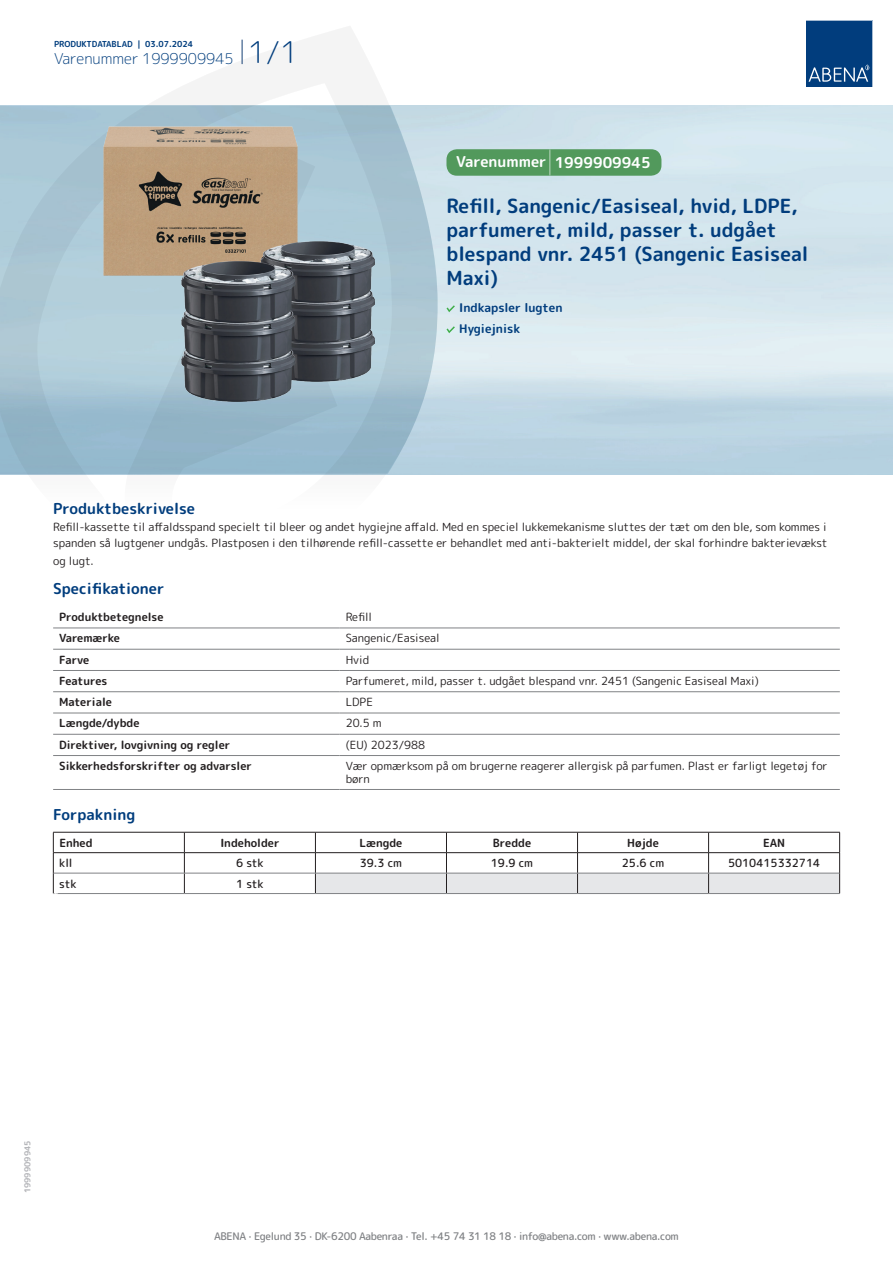
<style>
.page{position:relative;width:893px;height:1263px;background:#fff}
.page>*{position:absolute;margin:0;border:0;box-sizing:border-box;transform-origin:0 0}
.t1{font:700 19.5px/24px "Rounded Mplus 1 c";color:#013d7d}
.t2{font:700 15px "Rounded Mplus 1 c";color:#013d7d}
.t3{font:300 15px "Rounded Mplus 1 c";color:#013d7d}
.t4{font:700 15px "Rounded Mplus 1 c";color:#fff}
.t5{font:700 12px/21px "Rounded Mplus 1 c";color:#013d7d}
.t6{font:11.25px/16.5px "Rounded Mplus 1 c";color:#231f20}
.t7{font:700 11.25px "Rounded Mplus 1 c";color:#231f20}
.t8{font:500 11.25px "Rounded Mplus 1 c";color:#231f20}
.t9{font:500 10.5px "Rounded Mplus 1 c";letter-spacing:-.03em;color:#808285}
.t10{font:700 10.5px "Rounded Mplus 1 c";color:#fff}
.t11{font:700 8.25px "Rounded Mplus 1 c";color:#013d7d}
.t12{font:700 8.25px "Rounded Mplus 1 c";color:#b2b3b7}
.s1{font-size:30px}
.s2{font-size:25.5px}
</style>
<div class="page">
<svg style="left:0;top:26px;width:439px;height:449px"></svg>
<svg style="left:0;top:106px;width:438px;height:368px;background:#a4c2d1"></svg>
<svg style="left:242px;top:40px;width:1px;height:24px"></svg>
<svg style="left:806px;top:20px;width:67px;height:67px;background:#144b86"></svg>
<img style="left:103px;top:127px;width:272px;height:275px">
<hr style="left:53px;top:628px;width:287px;height:1px;background:#808285">
<hr style="left:340px;top:628px;width:500px;height:1px;background:#808285">
<hr style="left:53px;top:649px;width:287px;height:1px;background:#808285">
<hr style="left:340px;top:649px;width:500px;height:1px;background:#808285">
<hr style="left:53px;top:670px;width:287px;height:1px;background:#808285">
<hr style="left:340px;top:670px;width:500px;height:1px;background:#808285">
<hr style="left:53px;top:691px;width:287px;height:1px;background:#808285">
<hr style="left:340px;top:691px;width:500px;height:1px;background:#808285">
<hr style="left:53px;top:713px;width:287px;height:1px;background:#808285">
<hr style="left:340px;top:713px;width:500px;height:1px;background:#808285">
<hr style="left:53px;top:734px;width:287px;height:1px;background:#808285">
<hr style="left:340px;top:734px;width:500px;height:1px;background:#808285">
<hr style="left:53px;top:755px;width:287px;height:1px;background:#808285">
<hr style="left:340px;top:755px;width:500px;height:1px;background:#808285">
<hr style="left:53px;top:789px;width:287px;height:1px;background:#808285">
<hr style="left:340px;top:789px;width:500px;height:1px;background:#808285">
<hr style="left:53px;top:832px;width:131px;height:1px;background:#231f20">
<hr style="left:184px;top:832px;width:131px;height:1px;background:#231f20">
<hr style="left:53px;top:852px;width:131px;height:1px;background:#231f20">
<hr style="left:184px;top:852px;width:131px;height:1px;background:#231f20">
<svg style="left:53px;top:832px;width:1px;height:61px"></svg>
<svg style="left:184px;top:832px;width:1px;height:61px"></svg>
<svg style="left:315px;top:832px;width:525px;height:61px"></svg>
<hr style="left:54px;top:873px;width:130px;height:1px;background:#808285">
<hr style="left:184px;top:873px;width:131px;height:1px;background:#808285">
<hr style="left:315px;top:873px;width:131px;height:1px;background:#808285">
<hr style="left:446px;top:873px;width:131px;height:1px;background:#808285">
<hr style="left:577px;top:873px;width:132px;height:1px;background:#808285">
<hr style="left:709px;top:873px;width:130px;height:1px;background:#808285">
<hr style="left:53px;top:893px;width:131px;height:1px;background:#808285">
<hr style="left:184px;top:893px;width:131px;height:1px;background:#808285">
<hr style="left:315px;top:893px;width:131px;height:1px;background:#808285">
<hr style="left:446px;top:893px;width:131px;height:1px;background:#808285">
<hr style="left:577px;top:893px;width:132px;height:1px;background:#808285">
<hr style="left:709px;top:893px;width:131px;height:1px;background:#808285">
<svg style="left:446px;top:305px;width:9px;height:7px"></svg>
<svg style="left:446px;top:326px;width:9px;height:7px"></svg>
<div style="left:446px;top:149px;width:215px;height:27px;background:#52995c;border-radius:10px"></div>
<p class="t11" style="left:54px;top:38px;width:141px">PRODUKTDATABLAD | 03.07.2024</p>
<h2 class="t3" style="left:54px;top:48px;width:246px">Varenummer 1999909945 <span class="s1">1/1</span></h2>
<h2 class="t4" style="left:456px;top:152px;width:196px">Varenummer <span class="s2">|</span> 1999909945</h2>
<h1 class="t1" style="left:446px;top:194px;width:364px">Refill, Sangenic/Easiseal, hvid, LDPE, parfumeret, mild, passer t. udgået blespand vnr. 2451 (Sangenic Easiseal<br>Maxi)</h1>
<p class="t5" style="left:459px;top:297px;width:105px">Indkapsler lugten<br>Hygiejnisk</p>
<h2 class="t2" style="left:53px;top:498px;width:143px">Produktbeskrivelse</h2>
<p class="t6" style="left:53px;top:518px;width:776px">Refill-kassette til affaldsspand specielt til bleer og andet hygiejne affald. Med en speciel lukkemekanisme sluttes der tæt om den ble, som kommes i spanden så lugtgener undgås. Plastposen i den tilhørende refill-cassette er behandlet med anti-bakterielt middel, der skal forhindre bakterievækst</p>
<p class="t6" style="left:53px;top:553px;width:42px">og lugt.</p>
<h2 class="t2" style="left:53px;top:578px;width:113px">Specifikationer</h2>
<p class="t7" style="left:59px;top:609px;width:106px">Produktbetegnelse</p>
<p class="t6" style="left:346px;top:609px;width:28px">Refill</p>
<p class="t7" style="left:59px;top:630px;width:62px">Varemærke</p>
<p class="t6" style="left:346px;top:630px;width:96px">Sangenic/Easiseal</p>
<p class="t7" style="left:59px;top:651px;width:32px">Farve</p>
<p class="t6" style="left:346px;top:651px;width:25px">Hvid</p>
<p class="t7" style="left:59px;top:673px;width:50px">Features</p>
<p class="t6" style="left:346px;top:672px;width:415px">Parfumeret, mild, passer t. udgået blespand vnr. 2451 (Sangenic Easiseal Maxi)</p>
<p class="t7" style="left:59px;top:694px;width:54px">Materiale</p>
<p class="t6" style="left:346px;top:694px;width:29px">LDPE</p>
<p class="t7" style="left:59px;top:715px;width:82px">Længde/dybde</p>
<p class="t6" style="left:346px;top:715px;width:37px">20.5 m</p>
<p class="t7" style="left:59px;top:737px;width:173px">Direktiver, lovgivning og regler</p>
<p class="t6" style="left:346px;top:736px;width:81px">(EU) 2023/988</p>
<p class="t7" style="left:59px;top:758px;width:194px">Sikkerhedsforskrifter og advarsler</p>
<p class="t6" style="left:346px;top:759px;width:483px;line-height:13.5px">Vær opmærksom på om brugerne reagerer allergisk på parfumen. Plast er farligt legetøj for børn</p>
<h2 class="t2" style="left:53px;top:803px;width:84px">Forpakning</h2>
<p class="t7" style="left:59px;top:834px;width:35px">Enhed</p>
<p class="t7" style="left:220px;top:834px;width:61px">Indeholder</p>
<p class="t7" style="left:359px;top:834px;width:44px">Længde</p>
<p class="t7" style="left:493px;top:834px;width:40px">Bredde</p>
<p class="t7" style="left:627px;top:834px;width:33px">Højde</p>
<p class="t7" style="left:763px;top:834px;width:24px">EAN</p>
<p class="t8" style="left:59px;top:855px;width:15px">kll</p>
<p class="t8" style="left:236px;top:855px;width:29px">6 stk</p>
<p class="t8" style="left:360px;top:855px;width:44px">39.3 cm</p>
<p class="t8" style="left:491px;top:855px;width:44px">19.9 cm</p>
<p class="t8" style="left:622px;top:855px;width:44px">25.6 cm</p>
<p class="t8" style="left:728px;top:855px;width:94px">5010415332714</p>
<p class="t8" style="left:59px;top:875px;width:19px">stk</p>
<p class="t8" style="left:236px;top:875px;width:29px">1 stk</p>
<p class="t10" style="left:53px;top:889px;width:7px">*</p>
<p class="t12" style="left:22px;top:1193px;width:54px;rotate:-90deg">1999909945</p>
<p class="t9" style="left:214px;top:1229px;width:466px">ABENA · Egelund 35 · DK-6200 Aabenraa · Tel. +45 74 31 18 18 · info@abena.com · www.abena.com</p>
</div>
